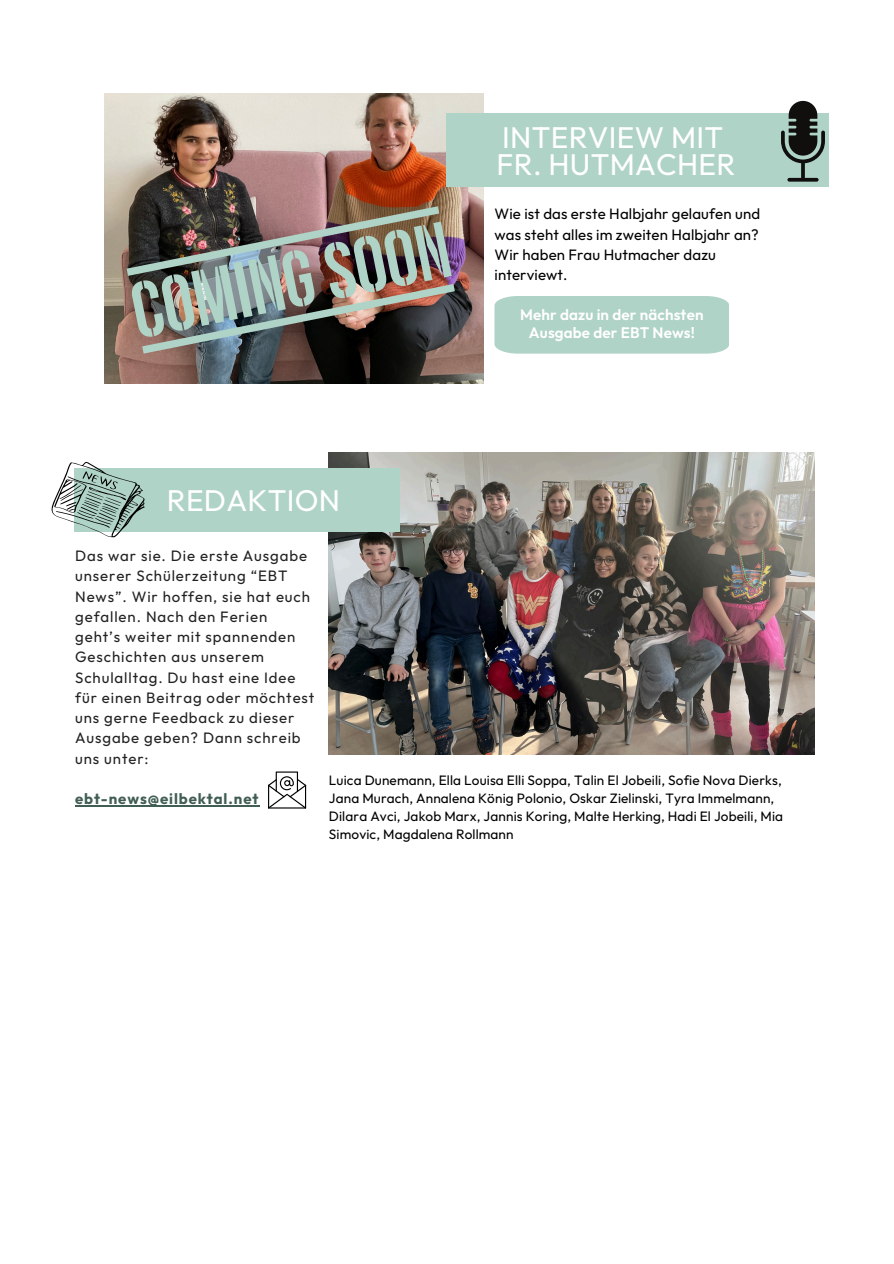
<style>
.page{position:relative;width:894px;height:1264px;background:#fff}
.page>*{position:absolute;margin:0;border:0;box-sizing:border-box;transform-origin:0 0}
.t1{font:29.85px/27px "Outfit";letter-spacing:.01em;color:#fff}
.t2{font:600 15.15px/18px "Outfit";letter-spacing:.01em;color:#fff;text-align:center}
.t3{font:15px/20.2px "Outfit";letter-spacing:.06em;color:#222}
.t4{font:15px/20.2px "Outfit";letter-spacing:.01em;color:#000}
.t5{font:700 15px "Outfit";letter-spacing:.06em;color:#415e53}
.t6{font:13.65px/18px "Outfit";letter-spacing:.01em;color:#000}
</style>
<div class="page">
<img style="left:329px;top:452px;width:485px;height:302px">
<svg style="left:268px;top:771px;width:38px;height:37px"></svg>
<img style="left:105px;top:93px;width:378px;height:290px">
<img style="left:127px;top:206px;width:327px;height:147px">
<div style="left:74px;top:468px;width:325px;height:63px;background:#b0d3c7"></div>
<svg style="left:51px;top:462px;width:94px;height:75px"></svg>
<hr style="left:75px;top:805px;width:184px;height:1px;background:#415e53">
<div style="left:446px;top:114px;width:382px;height:73px;background:#b0d3c7"></div>
<svg style="left:780px;top:101px;width:44px;height:81px"></svg>
<div style="left:494px;top:296px;width:235px;height:57px;background:#b0d3c7"></div>
<h4 class="t1" style="left:496px;top:124px;width:240px">INTERVIEW MIT<br>FR. HUTMACHER</h4>
<p class="t4" style="left:494px;top:204px;width:267px">Wie ist das erste Halbjahr gelaufen und was steht alles im zweiten Halbjahr an?<br>Wir haben Frau Hutmacher dazu interviewt.</p>
<p class="t1" style="left:167px;top:486px;width:175px">REDAKTION</p>
<h3 class="t2" style="left:520px;top:306px;width:185px">Mehr dazu in der nächsten<br>Ausgabe der EBT News!</h3>
<p class="t3" style="left:75px;top:545px;width:241px">Das war sie. Die erste Ausgabe unserer Schülerzeitung “EBT<br>News”. Wir hoffen, sie hat euch gefallen. Nach den Ferien geht’s weiter mit spannenden<br>Geschichten aus unserem<br>Schulalltag. Du hast eine Idee für einen Beitrag oder möchtest uns gerne Feedback zu dieser<br>Ausgabe geben? Dann schreib uns unter:</p>
<h2 class="t5" style="left:75px;top:789px;width:185px">ebt-news@eilbektal.net</h2>
<p class="t6" style="left:329px;top:770px;width:455px">Luica Dunemann, Ella Louisa Elli Soppa, Talin El Jobeili, Sofie Nova Dierks, Jana Murach, Annalena König Polonio, Oskar Zielinski, Tyra Immelmann, Dilara Avci, Jakob Marx, Jannis Koring, Malte Herking, Hadi El Jobeili, Mia Simovic, Magdalena Rollmann</p>
</div>
